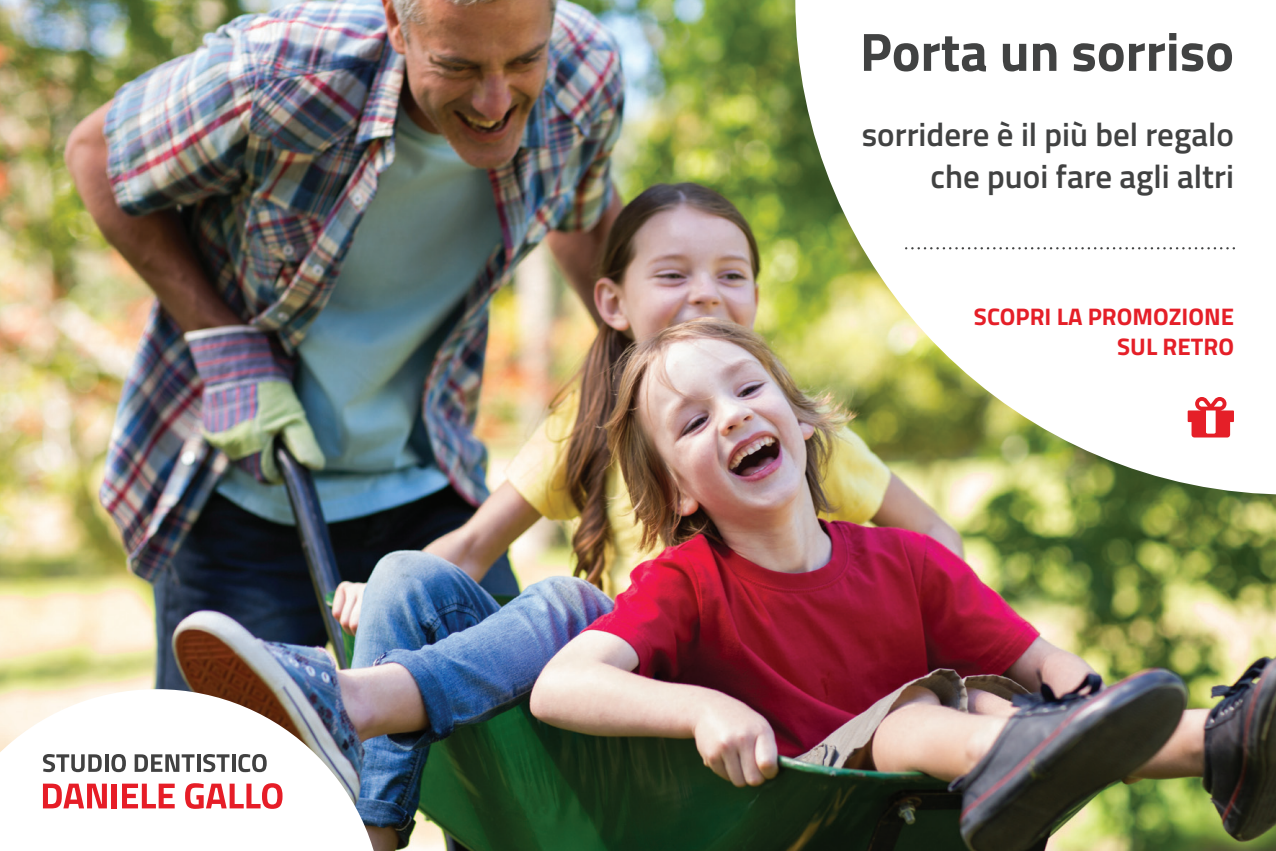
<style>
.page{position:relative;width:1276px;height:851px;background:#fff}
.page>*{position:absolute;margin:0;border:0;box-sizing:border-box;transform-origin:0 0}
.t1{font:700 54px "Titillium Web";color:#414242}
.t2{font:600 33px/42px "Titillium Web";color:#414242;text-align:right}
.t3{font:700 24px/30px "Titillium Web";color:#e51f28;text-align:right}
</style>
<div class="page">
<img style="left:0;top:0;width:1276px;height:850px">
<svg style="left:0;top:689px;width:383px;height:161px"></svg>
<svg style="left:43px;top:753px;width:59px;height:19px"></svg>
<hr style="left:105px;top:754px;width:3px;height:17px;background:#414141">
<svg style="left:111px;top:753px;width:15px;height:19px"></svg>
<svg style="left:135px;top:754px;width:59px;height:17px"></svg>
<hr style="left:197px;top:754px;width:3px;height:17px;background:#414141">
<svg style="left:203px;top:753px;width:26px;height:19px"></svg>
<hr style="left:232px;top:754px;width:3px;height:17px;background:#414141">
<svg style="left:238px;top:753px;width:29px;height:19px"></svg>
<svg style="left:43px;top:783px;width:64px;height:25px"></svg>
<div style="left:112px;top:783px;width:5px;height:25px;background:#e61d27"></div>
<svg style="left:122px;top:783px;width:53px;height:25px"></svg>
<svg style="left:185px;top:783px;width:97px;height:25px"></svg>
<svg style="left:795px;top:0;width:481px;height:494px"></svg>
<svg style="left:906px;top:247px;width:328px;height:2px"></svg>
<svg style="left:1187px;top:397px;width:47px;height:40px"></svg>
<h1 class="t1" style="left:860px;top:11px;width:375px">Porta un sorriso</h1>
<p class="t2" style="left:862px;top:112px;width:374px">sorridere è il più bel regalo che puoi fare agli altri</p>
<p class="t3" style="left:974px;top:300px;width:261px">SCOPRI LA PROMOZIONE<br>SUL RETRO</p>
</div>
